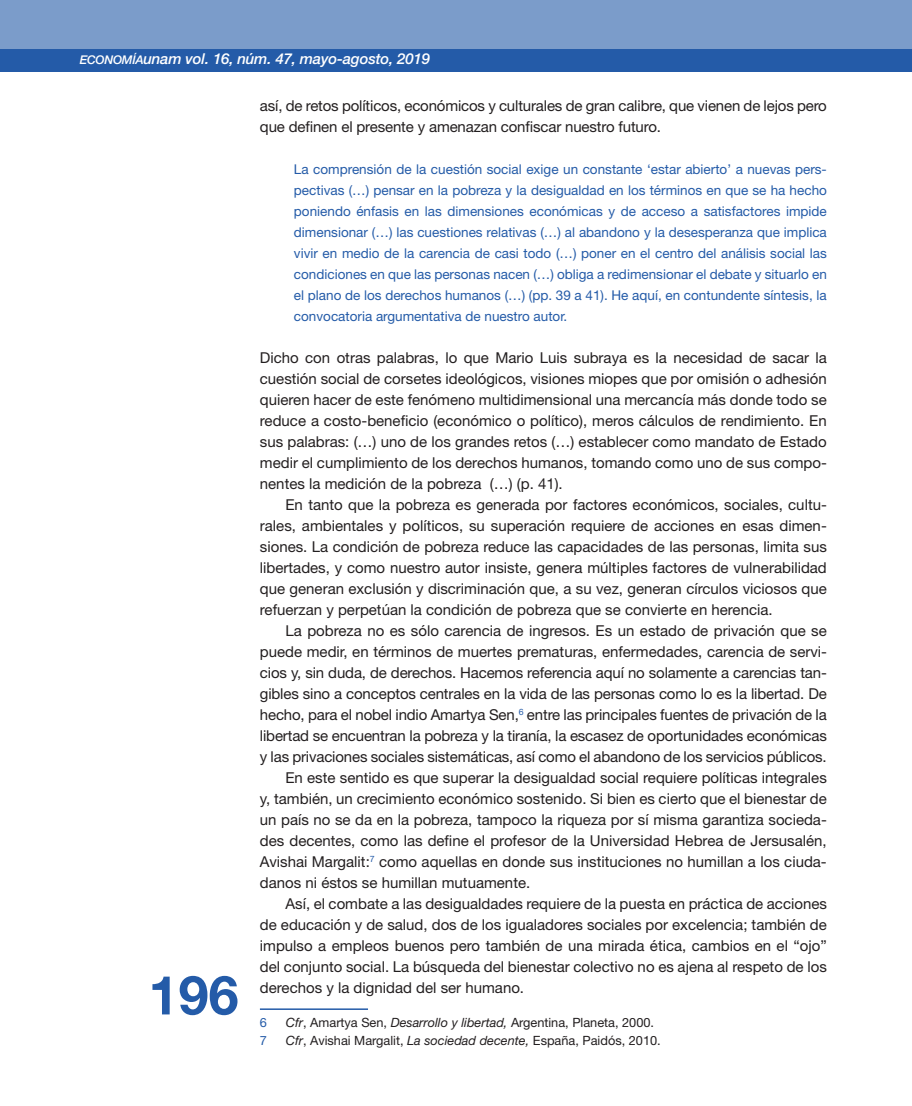
<style>
.page{position:relative;width:912px;height:1106px;background:#fff}
.page>*{position:absolute;margin:0;border:0;box-sizing:border-box;transform-origin:0 0}
.t1{font:700 54px "Helvetica Neue LT Std";color:#245ba8}
.t2{font:15px/21px "Helvetica Neue LT Std";color:#231f20;text-align:justify}
.t3{font:italic 500 15px "Helvetica Neue LT Std";letter-spacing:-.01em;color:#fff}
.t4{font:13.5px/21px "Helvetica Neue LT Std";color:#245ba8;text-align:justify}
.t5{font:12.75px "Helvetica Neue LT Std";color:#231f20}
.t6{font:12.75px "Helvetica Neue LT Std";color:#245ba8}
.s1{font-family:"Helvetica Neue LT Std Md It SC800";font-weight:400;font-style:normal;font-size:12px}
.s2{font-style:italic}
</style>
<div class="page">
<div style="left:0;top:0;width:911px;height:49px;background:#7b9cca"></div>
<div style="left:0;top:49px;width:911px;height:22px;background:#245ba8"></div>
<hr style="left:260px;top:1008px;width:108px;height:1px;background:#245ba8">
<p class="t3" style="left:80px;top:49px;width:352px"><span class="s1">ECONOMÍA</span>unam vol. 16, núm. 47, mayo-agosto, 2019</p>
<p class="t2" style="left:260px;top:95px;width:568px">así, de retos políticos, económicos y culturales de gran calibre, que vienen de lejos pero que definen el presente y amenazan confiscar nuestro futuro.</p>
<p class="t4" style="left:294px;top:159px;width:534px">La comprensión de la cuestión social exige un constante ‘estar abierto’ a nuevas pers&shy;pectivas (…) pensar en la pobreza y la desigualdad en los términos en que se ha hecho poniendo énfasis en las dimensiones económicas y de acceso a satisfactores impide dimensionar (…) las cuestiones relativas (…) al abandono y la desesperanza que implica vivir en medio de la carencia de casi todo (…) poner en el centro del análisis social las condiciones en que las personas nacen (…) obliga a redimensionar el debate y situarlo en el plano de los derechos humanos (…) (pp. 39 a 41). He aquí, en contundente síntesis, la convocatoria argumentativa de nuestro autor.</p>
<p class="t2" style="left:260px;top:347px;width:568px">Dicho con otras palabras, lo que Mario Luis subraya es la necesidad de sacar la cuestión social de corsetes ideológicos, visiones miopes que por omisión o adhesión quieren hacer de este fenómeno multidimensional una mercancía más donde todo se reduce a costo-beneficio (económico o político), meros cálculos de rendimiento. En sus palabras: (…) uno de los grandes retos (…) establecer como mandato de Estado medir el cumplimiento de los derechos humanos, tomando como uno de sus compo&shy;nentes la medición de la pobreza (…) (p. 41).</p>
<p class="t2" style="left:260px;top:494px;width:568px;text-indent:26px">En tanto que la pobreza es generada por factores económicos, sociales, cultu&shy;rales, ambientales y políticos, su superación requiere de acciones en esas dimen&shy;siones. La condición de pobreza reduce las capacidades de las personas, limita sus libertades, y como nuestro autor insiste, genera múltiples factores de vulnerabilidad que generan exclusión y discriminación que, a su vez, generan círculos viciosos que refuerzan y perpetúan la condición de pobreza que se convierte en herencia.</p>
<p class="t2" style="left:285px;top:620px;width:542px">La pobreza no es sólo carencia de ingresos. Es un estado de privación que se</p>
<p class="t2" style="left:260px;top:641px;width:568px">puede medir, en términos de muertes prematuras, enfermedades, carencia de servi-</p>
<p class="t2" style="left:260px;top:662px;width:568px">cios y, sin duda, de derechos. Hacemos referencia aquí no solamente a carencias tan-</p>
<p class="t2" style="left:260px;top:683px;width:568px">gibles sino a conceptos centrales en la vida de las personas como lo es la libertad. De</p>
<p class="t2" style="left:260px;top:704px;width:568px">hecho, para el nobel indio Amartya Sen,<sup>6</sup> entre las principales fuentes de privación de la</p>
<p class="t2" style="left:260px;top:725px;width:568px">libertad se encuentran la pobreza y la tiranía, la escasez de oportunidades económicas</p>
<p class="t2" style="left:260px;top:746px;width:568px">y las privaciones sociales sistemáticas, así como el abandono de los servicios públicos.</p>
<p class="t2" style="left:285px;top:767px;width:542px">En este sentido es que superar la desigualdad social requiere políticas integrales</p>
<p class="t2" style="left:260px;top:788px;width:568px">y, también, un crecimiento económico sostenido. Si bien es cierto que el bienestar de</p>
<p class="t2" style="left:260px;top:809px;width:568px">un país no se da en la pobreza, tampoco la riqueza por sí misma garantiza socieda-</p>
<p class="t2" style="left:260px;top:830px;width:568px">des decentes, como las define el profesor de la Universidad Hebrea de Jersusalén,</p>
<p class="t2" style="left:260px;top:851px;width:568px">Avishai Margalit:<sup>7</sup> como aquellas en donde sus instituciones no humillan a los ciuda-</p>
<p class="t2" style="left:260px;top:872px;width:272px">danos ni éstos se humillan mutuamente.</p>
<p class="t2" style="left:285px;top:893px;width:542px">Así, el combate a las desigualdades requiere de la puesta en práctica de acciones</p>
<p class="t2" style="left:260px;top:914px;width:568px">de educación y de salud, dos de los igualadores sociales por excelencia; también de</p>
<p class="t2" style="left:260px;top:935px;width:568px">impulso a empleos buenos pero también de una mirada ética, cambios en el “ojo”</p>
<p class="t2" style="left:260px;top:956px;width:568px">del conjunto social. La búsqueda del bienestar colectivo no es ajena al respeto de los</p>
<p class="t2" style="left:260px;top:977px;width:265px">derechos y la dignidad del ser humano.</p>
<p class="t6" style="left:260px;top:1015px;width:9px">6</p>
<p class="t5" style="left:286px;top:1015px;width:369px"><span class="s2">Cfr</span>, Amartya Sen, <span class="s2">Desarrollo y libertad,</span> Argentina, Planeta, 2000.</p>
<p class="t6" style="left:260px;top:1033px;width:9px">7</p>
<p class="t5" style="left:286px;top:1033px;width:376px"><span class="s2">Cfr</span>, Avishai Margalit, <span class="s2">La sociedad decente,</span> España, Paidós, 2010.</p>
<h1 class="t1" style="left:148px;top:961px;width:92px">196</h1>
</div>
